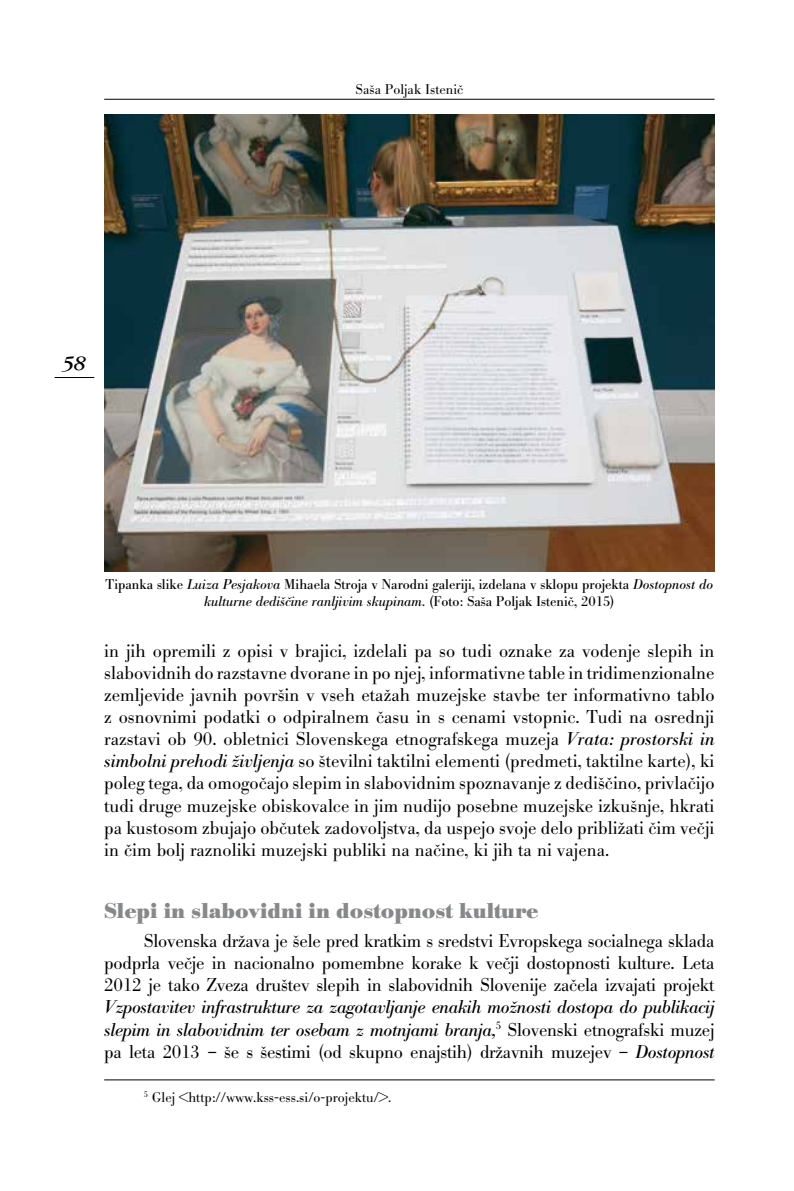
<style>
.page{position:relative;width:794px;height:1191px;background:#fff}
.page>*{position:absolute;margin:0;border:0;box-sizing:border-box;transform-origin:0 0}
.t1{font:700 21px "MM Bodoni BE";color:#87888a}
.t2{font:italic 21px "MM Garamond IT Cby BT";color:#000}
.t3{font:300 18.38px/22.1px "MM Bodoni BE";letter-spacing:-.01em;color:#000;text-align:justify}
.t4{font:italic 18.38px/22.1px "MM Bodoni BE";letter-spacing:-.015em;color:#000;text-align:justify}
.t5{font:14px/16.8px "MM Bodoni BE";color:#000;text-align:center}
.t6{font:300 14px "MM Bodoni BE";color:#000}
.s1{font-style:italic}
.s2{font-weight:400;font-style:italic}
.s3{font-weight:300;font-style:normal}
</style>
<div class="page">
<hr style="left:104px;top:99px;width:610px;height:1px;background:#000">
<hr style="left:55px;top:377px;width:39px;height:1px;background:#000">
<img style="left:104px;top:114px;width:610px;height:458px">
<hr style="left:104px;top:1079px;width:610px;height:1px;background:#000">
<p class="t6" style="left:355px;top:82px;width:109px">Sa{a Poljak Isteni~</p>
<p class="t2" style="left:63px;top:351px;width:24px">58</p>
<p class="t5" style="left:106px;top:576px;width:609px">Tipanka slike <span class="s1">Luiza Pesjakova</span> Mihaela Stroja v Narodni galeriji, izdelana v sklopu projekta <span class="s1">Dostopnost do kulturne dedi{~ine ranljivim skupinam.</span> (Foto: Sa{a Poljak Isteni~, 2015)</p>
<p class="t3" style="left:104px;top:640px;width:612px">in jih opremili z opisi v brajici, izdelali pa so tudi oznake za vodenje slepih in slabovidnih do razstavne dvorane in po njej, informativne table in tridimenzionalne zemljevide javnih povr{in v vseh eta`ah muzejske stavbe ter informativno tablo z osnovnimi podatki o odpiralnem ~asu in s cenami vstopnic. Tudi na osrednji razstavi ob 90. obletnici Slovenskega etnografskega muzeja <span class="s2">Vrata: prostorski in simbolni prehodi `ivljenja</span> so {tevilni taktilni elementi (predmeti, taktilne karte), ki poleg tega, da omogo~ajo slepim in slabovidnim spoznavanje z dedi{~ino, privla~ijo tudi druge muzejske obiskovalce in jim nudijo posebne muzejske izku{nje, hkrati pa kustosom zbujajo ob~utek zadovoljstva, da uspejo svoje delo pribli`ati ~im ve~ji in ~im bolj raznoliki muzejski publiki na na~ine, ki jih ta ni vajena.</p>
<p class="t1" style="left:104px;top:897px;width:436px">Slepi in slabovidni in dostopnost kulture</p>
<p class="t3" style="left:104px;top:930px;width:612px;text-indent:40px">Slovenska dr`ava je {ele pred kratkim s sredstvi Evropskega socialnega sklada podprla ve~je in nacionalno pomembne korake k ve~ji dostopnosti kulture. Leta 2012 je tako Zveza dru{tev slepih in slabovidnih Slovenije za~ela izvajati projekt</p>
<p class="t4" style="left:104px;top:996px;width:612px">Vzpostavitev infrastrukture za zagotavljanje enakih mo`nosti dostopa do publikacij slepim in slabovidnim ter osebam z motnjami branja,<sup>5</sup> <span class="s3">Slovenski etnografski muzej pa leta 2013 – {e s {estimi (od skupno enajstih) dr`avnih muzejev –</span> Dostopnost</p>
<p class="t6" style="left:144px;top:1089px;width:249px"><sup>5</sup> Glej &lt;http://www.kss-ess.si/o-projektu/&gt;.</p>
</div>
